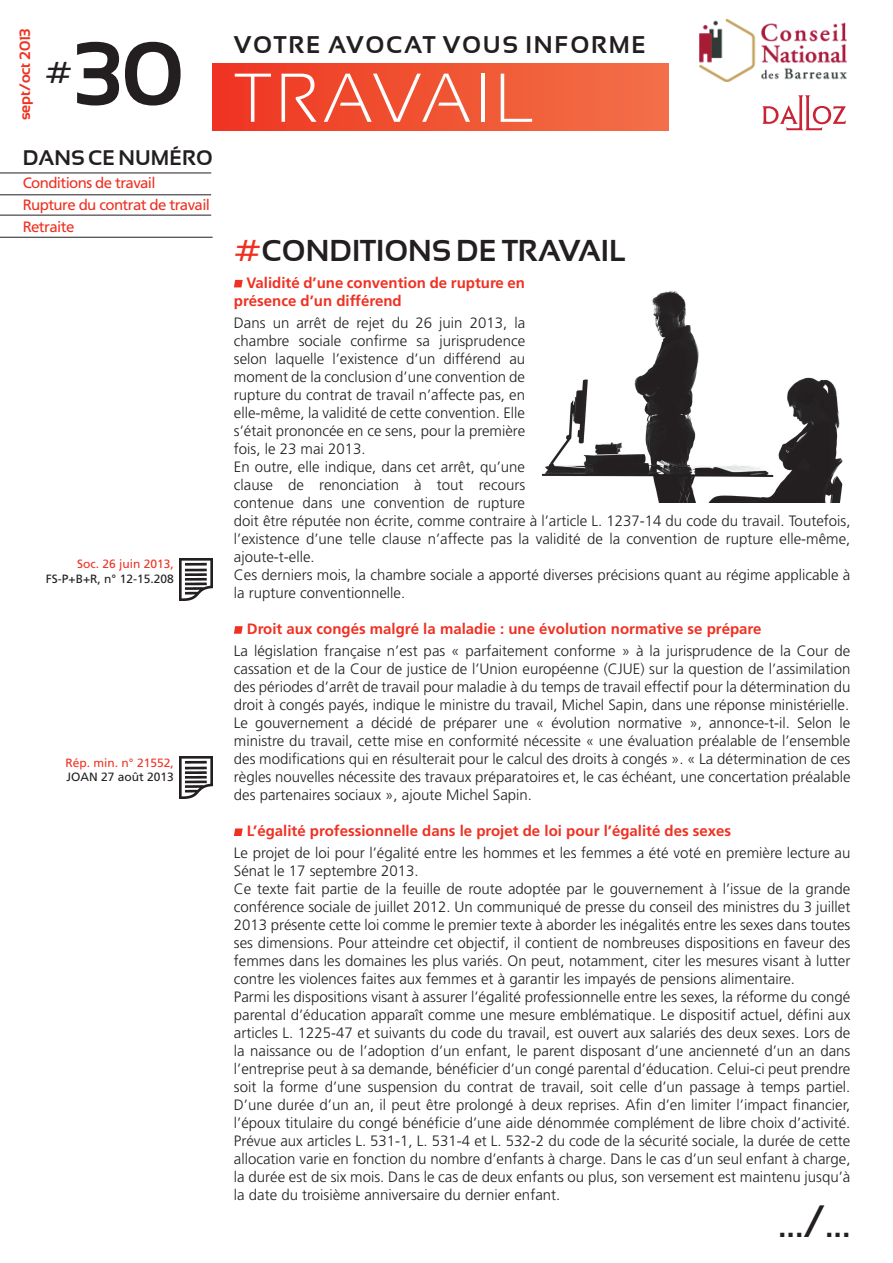
<style>
.page{position:relative;width:893px;height:1263px;background:#fff}
.page>*{position:absolute;margin:0;border:0;box-sizing:border-box;transform-origin:0 0}
.t1{font:700 90px "Sansation";color:#231f20}
.t2{font:300 69px "Sansation";letter-spacing:.08em;color:#fff}
.t3{font:45px "Sansation";color:#231f20}
.t4{font:700 30px "Sansation";color:#231f20}
.t5{font:700 24px "Sansation";letter-spacing:.07em;color:#231f20}
.t6{font:700 21px "Sansation";color:#231f20}
.t7{font:300 15px/18px "Frutiger";color:#231f20;text-align:justify}
.t8{font:700 15px/18px "Frutiger";color:#ef3122}
.t9{font:15px "Frutiger";letter-spacing:-.04em;color:#ef3122}
.t10{font:700 15px "Sansation";color:#ef3122}
.t11{font:12px/14.4px "Frutiger";color:#231f20;text-align:right}
.t12{font:12px/14.4px "Frutiger";color:#ef3122}
.s1{color:#ef3122}
.s2{color:#231f20}
</style>
<div class="page">
<hr style="left:0;top:194px;width:211px;height:1px;background:#231f20">
<hr style="left:0;top:215px;width:211px;height:1px;background:#231f20">
<hr style="left:0;top:173px;width:211px;height:1px;background:#231f20">
<svg style="left:762px;top:95px;width:84px;height:35px"></svg>
<img style="left:699px;top:19px;width:148px;height:63px">
<div style="left:213px;top:64px;width:456px;height:66px;background:linear-gradient(to right,#ee3521,#f27248)"></div>
<hr style="left:0;top:237px;width:213px;height:1px;background:#231f20">
<svg style="left:234px;top:280px;width:9px;height:7px"></svg>
<svg style="left:234px;top:626px;width:9px;height:8px"></svg>
<svg style="left:234px;top:828px;width:9px;height:8px"></svg>
<img style="left:179px;top:558px;width:34px;height:42px">
<img style="left:179px;top:757px;width:34px;height:42px">
<img style="left:542px;top:290px;width:301px;height:213px">
<p class="t10" style="left:16px;top:120px;width:93px;rotate:-90deg">sept/oct 2013</p>
<p class="t1" style="left:73px;top:23px;width:111px">30</p>
<p class="t4" style="left:45px;top:55px;width:29px">#</p>
<p class="t6" style="left:23px;top:145px;width:192px">DANS CE NUMÉRO</p>
<p class="t9" style="left:23px;top:174px;width:135px">Conditions de travail</p>
<p class="t9" style="left:23px;top:196px;width:189px">Rupture du contrat de travail</p>
<p class="t9" style="left:23px;top:218px;width:53px">Retraite</p>
<p class="t11" style="left:46px;top:557px;width:129px"><span class="s1">Soc. 26 juin 2013,<br></span>FS-P+B+R, n° 12-15.208</p>
<p class="t12" style="left:66px;top:755px;width:110px">Rép. min. n° 21552,<br><span class="s2">JOAN 27 août 2013</span></p>
<p class="t5" style="left:234px;top:31px;width:414px">VOTRE AVOCAT VOUS INFORME</p>
<p class="t2" style="left:235px;top:60px;width:302px">TRAVAIL</p>
<p class="t4" style="left:234px;top:234px;width:394px"><span class="s1">#</span>CONDITIONS DE TRAVAIL</p>
<p class="t8" style="left:234px;top:273px;width:293px;text-indent:12px">Validité d’une convention de rupture en présence d’un différend</p>
<p class="t7" style="left:234px;top:314px;width:293px">Dans un arrêt de rejet du 26 juin 2013, la chambre sociale confirme sa jurisprudence selon laquelle l’existence d’un différend au moment de la conclusion d’une convention de rupture du contrat de travail n’affecte pas, en elle-même, la validité de cette convention. Elle s’était prononcée en ce sens, pour la première fois, le 23 mai 2013.</p>
<p class="t7" style="left:234px;top:458px;width:618px;text-align:left">En outre, elle indique, dans cet arrêt, qu’une<br>clause de renonciation à tout recours<br>contenue dans une convention de rupture<br>doit être réputée non écrite, comme contraire à l’article L. 1237-14 du code du travail. Toutefois, l’existence d’une telle clause n’affecte pas la validité de la convention de rupture elle-même, ajoute-t-elle.</p>
<p class="t7" style="left:234px;top:566px;width:618px">Ces derniers mois, la chambre sociale a apporté diverses précisions quant au régime applicable à la rupture conventionnelle.</p>
<p class="t8" style="left:247px;top:620px;width:516px">Droit aux congés malgré la maladie : une évolution normative se prépare</p>
<p class="t7" style="left:234px;top:642px;width:618px">La législation française n’est pas « parfaitement conforme » à la jurisprudence de la Cour de cassation et de la Cour de justice de l’Union européenne (CJUE) sur la question de l’assimilation des périodes d’arrêt de travail pour maladie à du temps de travail effectif pour la détermination du droit à congés payés, indique le ministre du travail, Michel Sapin, dans une réponse ministérielle.</p>
<p class="t7" style="left:234px;top:714px;width:618px">Le gouvernement a décidé de préparer une « évolution normative », annonce-t-il. Selon le ministre du travail, cette mise en conformité nécessite « une évaluation préalable de l’ensemble des modifications qui en résulterait pour le calcul des droits à congés ». « La détermination de ces règles nouvelles nécessite des travaux préparatoires et, le cas échéant, une concertation préalable des partenaires sociaux », ajoute Michel Sapin.</p>
<p class="t8" style="left:247px;top:822px;width:486px">L’égalité professionnelle dans le projet de loi pour l’égalité des sexes</p>
<p class="t7" style="left:234px;top:844px;width:618px">Le projet de loi pour l’égalité entre les hommes et les femmes a été voté en première lecture au<br>Sénat le 17 septembre 2013.</p>
<p class="t7" style="left:234px;top:880px;width:618px">Ce texte fait partie de la feuille de route adoptée par le gouvernement à l’issue de la grande conférence sociale de juillet 2012. Un communiqué de presse du conseil des ministres du 3 juillet 2013 présente cette loi comme le premier texte à aborder les inégalités entre les sexes dans toutes ses dimensions. Pour atteindre cet objectif, il contient de nombreuses dispositions en faveur des femmes dans les domaines les plus variés. On peut, notamment, citer les mesures visant à lutter contre les violences faites aux femmes et à garantir les impayés de pensions alimentaire.</p>
<p class="t7" style="left:234px;top:988px;width:618px">Parmi les dispositions visant à assurer l’égalité professionnelle entre les sexes, la réforme du congé parental d’éducation apparaît comme une mesure emblématique. Le dispositif actuel, défini aux articles L. 1225-47 et suivants du code du travail, est ouvert aux salariés des deux sexes. Lors de la naissance ou de l’adoption d’un enfant, le parent disposant d’une ancienneté d’un an dans l’entreprise peut à sa demande, bénéficier d’un congé parental d’éducation. Celui-ci peut prendre soit la forme d’une suspension du contrat de travail, soit celle d’un passage à temps partiel.<br>D’une durée d’un an, il peut être prolongé à deux reprises. Afin d’en limiter l’impact financier, l’époux titulaire du congé bénéficie d’une aide dénommée complément de libre choix d’activité.<br>Prévue aux articles L. 531-1, L. 531-4 et L. 532-2 du code de la sécurité sociale, la durée de cette allocation varie en fonction du nombre d’enfants à charge. Dans le cas d’un seul enfant à charge, la durée est de six mois. Dans le cas de deux enfants ou plus, son versement est maintenu jusqu’à la date du troisième anniversaire du dernier enfant.</p>
<p class="t3" style="left:778px;top:1196px;width:74px">.../...</p>
</div>
